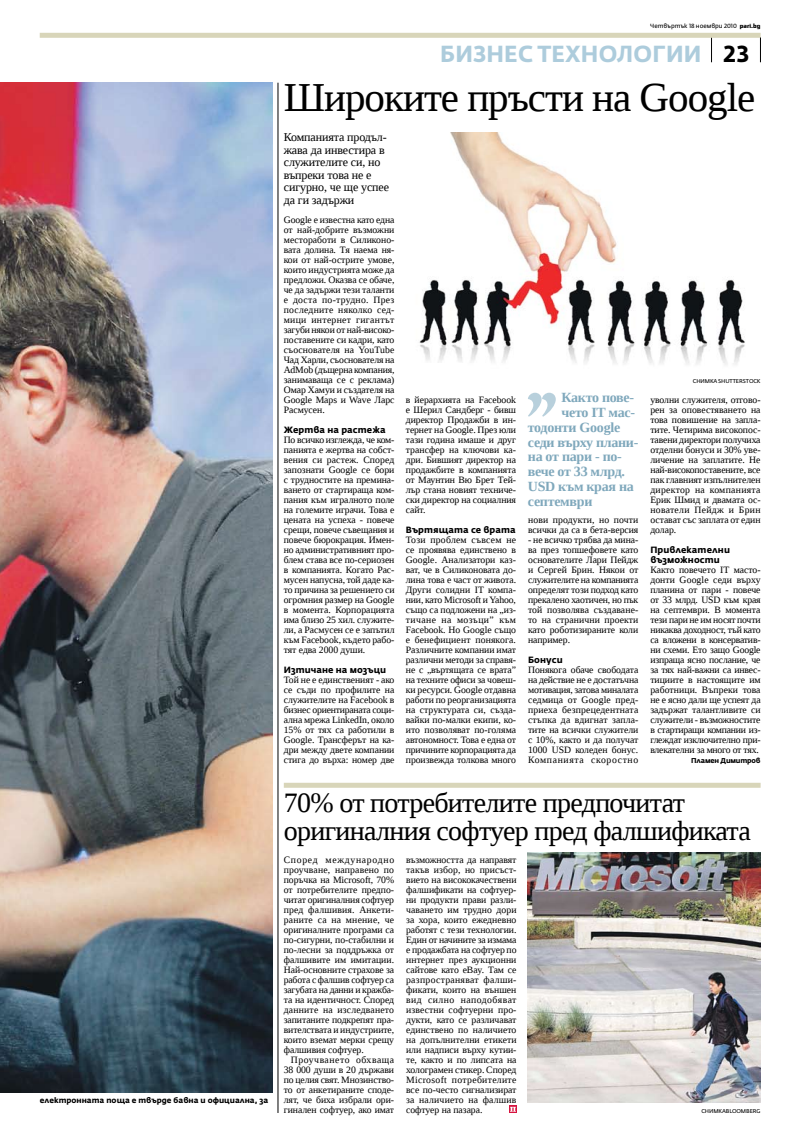
<style>
.page{position:relative;width:789px;height:1134px;background:#fff}
.page>*{position:absolute;margin:0;border:0;box-sizing:border-box;transform-origin:0 0}
.t1{font:41px "Liberation Serif";letter-spacing:-.025em;color:#000}
.t2{font:28px/28px "Liberation Serif";letter-spacing:-.025em;color:#000}
.t3{font:700 23px "Fedra Sans Alt Pro";letter-spacing:.01em;color:#adccdc;scale:.96 1}
.t4{font:700 14px "Liberation Serif";letter-spacing:-.02em;color:#7fa8bc}
.t5{font:12px/12.5px "Liberation Serif";letter-spacing:-.01em;color:#000}
.t6{font:9.7px/10px "Liberation Serif";letter-spacing:-.005em;color:#000;text-align:justify}
.t7{font:9.7px "Liberation Serif";letter-spacing:.02em;color:#000}
.t8{font:9.7px "Liberation Serif";letter-spacing:.07em;color:#000}
.t9{font:9.7px "Liberation Serif";letter-spacing:.055em;color:#000}
.t10{font:700 9px/10px "Fedra Sans Alt Pro";letter-spacing:.005em;color:#000}
.t11{font:700 7.8px "Fedra Sans Alt Pro";color:#000}
.t12{font:700 7px "Fedra Sans Alt Pro";letter-spacing:-.025em;color:#000}
.t13{font:6px "Fedra Sans Alt Pro";color:#000}
.t14{font:5.5px "Fedra Sans Alt Pro";letter-spacing:-.02em;color:#000}
.s1{font-family:"District";font-weight:500}
.s2{color:#000}
</style>
<div class="page">
<div style="left:40px;top:33px;width:720px;height:5px;background:#d8d5b9"></div>
<svg style="left:528px;top:393px;width:27px;height:24px"></svg>
<img style="left:419px;top:132px;width:326px;height:233px">
<img style="left:0;top:83px;width:272px;height:1010px">
<div style="left:283px;top:783px;width:477px;height:5px;background:#d8d5b9"></div>
<svg style="left:509px;top:1106px;width:7px;height:7px"></svg>
<img style="left:527px;top:853px;width:233px;height:250px">
<hr style="left:277px;top:83px;width:1px;height:1030px;background:#000">
<p class="t11" style="left:40px;top:1095px;width:230px">електронната поща е твърде бавна и официална, за</p>
<p class="t13" style="left:649px;top:22px;width:112px">ЧЕТВЪРТЪК 18 НОЕМВРИ 2010 <span class="s1">pari.bg</span></p>
<p class="t3" style="left:440px;top:40px;width:323px">Бизнес технологии <span class="s2">23</span></p>
<p class="t1" style="left:283px;top:71px;width:472px">Широките пръсти на Google</p>
<p class="t5" style="left:283px;top:131px;width:107px">Компанията продъл&shy;жава да инвестира в служителите си, но въпреки това не е сигурно, че ще успее да ги задържи</p>
<p class="t6" style="left:283px;top:214px;width:112px">Google е известна като една от най-добрите възможни местоработи в Силиконо&shy;вата долина. Тя наема ня&shy;кои от най-острите умове, които индустрията може да предложи. Оказва се обаче, че да задържи тези таланти е доста по-трудно. През последните няколко сед&shy;мици интернет гигантът загуби някои от най-високо&shy;поставените си кадри, като съоснователя на YouTube Чад Харли, съоснователя на AdMob (дъщерна компания, занимаваща се с реклама)<br>Омар Хамуи и създателя на Google Maps и Wave Ларс Расмусен.</p>
<p class="t10" style="left:283px;top:425px;width:103px">Жертва на растежа</p>
<p class="t6" style="left:283px;top:434px;width:112px">По всичко изглежда, че ком&shy;панията е жертва на собст&shy;вения си растеж. Според запознати Google се бори с трудностите на премина&shy;ването от стартираща ком&shy;пания към игралното поле на големите играчи. Това е цената на успеха - повече срещи, повече съвещания и повече бюрокрация. Имен&shy;но административният про&shy;блем става все по-сериозен в компанията. Когато Рас&shy;мусен напусна, той даде ка&shy;то причина за решението си огромния размер на Google в момента. Корпорацията има близо 25 хил. служите&shy;ли, а Расмусен се е запътил към Facebook, където рабо&shy;тят едва 2000 души.</p>
<p class="t10" style="left:283px;top:665px;width:104px">Изтичане на мозъци</p>
<p class="t6" style="left:283px;top:674px;width:112px">Той не е единственият - ако се съди по профилите на служителите на Facebook в бизнес ориентираната соци&shy;ална мрежа LinkedIn, около 15% от тях са работили в Google. Трансферът на ка&shy;дри между двете компании стига до върха: номер две</p>
<p class="t6" style="left:405px;top:394px;width:112px">в йерархията на Facebook е Шерил Сандберг - бивш директор Продажби в ин&shy;тернет на Google. През юли тази година имаше и друг трансфер на ключови ка&shy;дри. Бившият директор на продажбите в компанията от Маунтин Вю Брет Тей&shy;лър стана новият техниче&shy;ски директор на социалния сайт.</p>
<p class="t10" style="left:405px;top:525px;width:111px">Въртящата се врата</p>
<p class="t6" style="left:405px;top:534px;width:112px">Този проблем съвсем не се проявява единствено в Google. Анализатори каз&shy;ват, че в Силиконовата до&shy;лина това е част от живота.<br>Други солидни IT компа&shy;нии, като Microsoft и Yahoo, също са подложени на „из&shy;тичане на мозъци” към Facebook. Но Google също е бенефициент понякога.<br>Различните компании имат различни методи за справя&shy;не с „въртящата се врата” на техните офиси за човеш&shy;ки ресурси. Google отдавна работи по реорганизацията на структурата си, създа&shy;вайки по-малки екипи, ко&shy;ито позволяват по-голяма автономност. Това е една от причините корпорацията да произвежда толкова много</p>
<p class="t4" style="left:561px;top:388px;width:74px">Както пове-</p>
<p class="t4" style="left:561px;top:403px;width:75px">чето IT мас-</p>
<p class="t4" style="left:527px;top:418px;width:94px">тодонти Google</p>
<p class="t4" style="left:527px;top:433px;width:112px">седи върху плани-</p>
<p class="t4" style="left:527px;top:447px;width:95px">на от пари - по-</p>
<p class="t4" style="left:527px;top:462px;width:99px">вече от 33 млрд.</p>
<p class="t4" style="left:527px;top:477px;width:107px">USD към края на</p>
<p class="t4" style="left:527px;top:492px;width:66px">септември</p>
<p class="t6" style="left:527px;top:514px;width:112px">нови продукти, но почти всички да са в бета-версия</p>
<p class="t6" style="left:527px;top:534px;width:112px">- не всичко трябва да мина&shy;ва през топшефовете като основателите Лари Пейдж и Сергей Брин. Някои от служителите на компанията определят този подход като прекалено хаотичен, но пък той позволява създаване&shy;то на странични проекти като роботизираните коли например.</p>
<p class="t10" style="left:527px;top:655px;width:36px">Бонуси</p>
<p class="t6" style="left:527px;top:664px;width:112px">Понякога обаче свободата на действие не е достатъчна мотивация, затова миналата седмица от Google пред&shy;приеха безпрецедентната стъпка да вдигнат запла&shy;тите на всички служители с 10%, както и да получат 1000 USD коледен бонус.<br>Компанията скоростно</p>
<p class="t14" style="left:692px;top:377px;width:69px">СНИМКА SHUTTERSTOCK</p>
<p class="t6" style="left:650px;top:394px;width:112px">уволни служителя, отгово&shy;рен за оповестяването на това повишение на запла&shy;тите. Четирима високопос&shy;тавени директори получиха отделни бонуси и 30% уве&shy;личение на заплатите. Не най-високопоставените, все пак главният изпълнителен директор на компанията Ерик Шмид и двамата ос&shy;нователи Пейдж и Брин остават със заплата от един долар.</p>
<p class="t10" style="left:650px;top:545px;width:81px">Привлекателни възможности</p>
<p class="t6" style="left:650px;top:564px;width:112px">Както повечето IT масто&shy;донти Google седи върху планина от пари - повече от 33 млрд. USD към края на септември. В момента тези пари не им носят почти никаква доходност, тъй като са вложени в консерватив&shy;ни схеми. Ето защо Google изпраща ясно послание, че за тях най-важни са инвес&shy;тициите в настоящите им работници. Въпреки това не е ясно дали ще успеят да задържат талантливите си служители - възможностите в стартиращи компании из&shy;глеждат изключително при&shy;влекателни за много от тях.</p>
<p class="t12" style="left:690px;top:756px;width:71px">Пламен Димитров</p>
<p class="t2" style="left:283px;top:789px;width:468px">70% от потребителите предпочитат оригиналния софтуер пред фалшификата</p>
<p class="t8" style="left:283px;top:853px;width:112px">Според международно</p>
<p class="t7" style="left:283px;top:863px;width:112px">проучване, направено по</p>
<p class="t6" style="left:283px;top:874px;width:112px">поръчка на Microsoft, 70%</p>
<p class="t6" style="left:283px;top:884px;width:112px">от потребителите предпо-</p>
<p class="t6" style="left:283px;top:894px;width:112px">читат оригиналния софтуер</p>
<p class="t7" style="left:283px;top:903px;width:112px">пред фалшивия. Анкети-</p>
<p class="t7" style="left:283px;top:913px;width:112px">раните са на мнение, че</p>
<p class="t6" style="left:283px;top:924px;width:112px">оригиналните програми са</p>
<p class="t6" style="left:283px;top:934px;width:112px">по-сигурни, по-стабилни и</p>
<p class="t6" style="left:283px;top:944px;width:112px">по-лесни за поддръжка от</p>
<p class="t6" style="left:283px;top:954px;width:112px">фалшивите им имитации.</p>
<p class="t6" style="left:283px;top:964px;width:112px">Най-основните страхове за</p>
<p class="t6" style="left:283px;top:974px;width:112px">работа с фалшив софтуер са</p>
<p class="t6" style="left:283px;top:984px;width:112px">загубата на данни и кражба-</p>
<p class="t6" style="left:283px;top:994px;width:112px">та на идентичност. Според</p>
<p class="t7" style="left:283px;top:1003px;width:112px">данните на изследването</p>
<p class="t6" style="left:283px;top:1014px;width:112px">запитаните подкрепят пра-</p>
<p class="t6" style="left:283px;top:1024px;width:112px">вителствата и индустриите,</p>
<p class="t6" style="left:283px;top:1034px;width:112px">които вземат мерки срещу</p>
<p class="t6" style="left:283px;top:1044px;width:81px">фалшивия софтуер.</p>
<p class="t9" style="left:291px;top:1053px;width:105px">Проучването обхваща</p>
<p class="t6" style="left:283px;top:1064px;width:112px">38 000 души в 20 държави</p>
<p class="t6" style="left:283px;top:1074px;width:112px">по целия свят. Мнозинство-</p>
<p class="t6" style="left:283px;top:1084px;width:112px">то от анкетираните споде-</p>
<p class="t6" style="left:283px;top:1094px;width:112px">лят, че биха избрали ори-</p>
<p class="t6" style="left:283px;top:1104px;width:112px">гинален софтуер, ако имат</p>
<p class="t6" style="left:406px;top:854px;width:112px">възможността да направят такъв избор, но присъст&shy;вието на висококачествени фалшификати на софтуер&shy;ни продукти прави разли&shy;чаването им трудно дори за хора, които ежедневно работят с тези технологии.<br>Един от начините за измама е продажбата на софтуер по интернет през аукционни сайтове като eBay. Там се разпространяват фалши&shy;фикати, които на външен вид силно наподобяват известни софтуерни про&shy;дукти, като се различават единствено по наличието на допълнителни етикети или надписи върху кутии&shy;те, както и по липсата на холограмен стикер. Според Microsoft потребителите все по-често сигнализират за наличието на фалшив софтуер на пазара.</p>
<p class="t14" style="left:701px;top:1107px;width:61px">СНИМКАBLOOMBERG</p>
</div>
